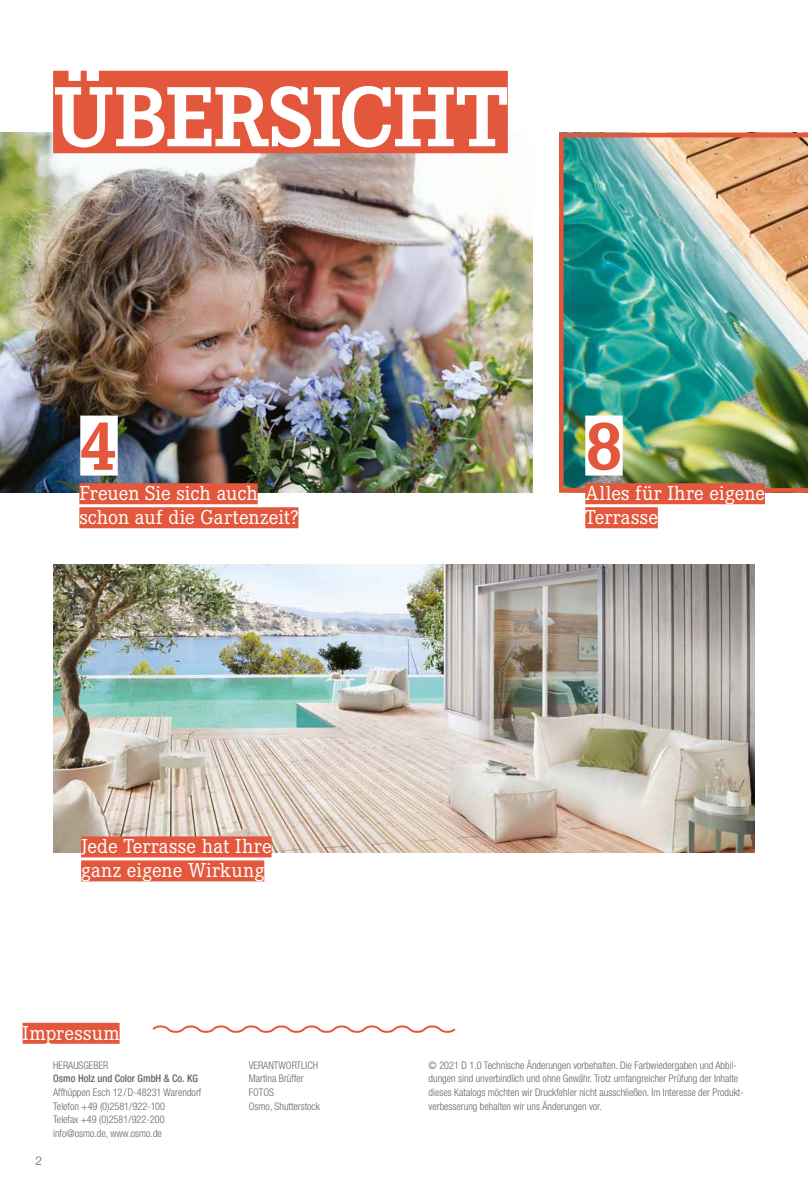
<style>
.page{position:relative;width:808px;height:1191px;background:#fff}
.page>*{position:absolute;margin:0;border:0;box-sizing:border-box;transform-origin:0 0}
.t1{font:700 88.5px "Corporate E";letter-spacing:-.01em;color:#fff}
.t2{font:700 72px "Corporate E";color:#e3583c}
.t3{font:21px/24px "Corporate E";letter-spacing:.01em;color:#fff}
.t4{font:300 12px "Helvetica Neue";color:#626463}
.t5{font:300 condensed 10.5px/13.5px "Helvetica Neue";color:#626463}
.t6{font:500 condensed 10.5px "Helvetica Neue";color:#626463}
</style>
<div class="page">
<img style="left:0;top:133px;width:533px;height:359px">
<img style="left:53px;top:565px;width:702px;height:287px">
<svg style="left:152px;top:1025px;width:304px;height:8px"></svg>
<img style="left:559px;top:133px;width:249px;height:359px">
<div style="left:53px;top:71px;width:455px;height:82px;background:#e3583c"></div>
<div style="left:81px;top:836px;width:190px;height:21px;background:#e3583c"></div>
<div style="left:81px;top:860px;width:183px;height:21px;background:#e3583c"></div>
<div style="left:23px;top:1022px;width:97px;height:21px;background:#e3583c"></div>
<div style="left:585px;top:483px;width:180px;height:21px;background:#e3583c"></div>
<div style="left:585px;top:507px;width:73px;height:21px;background:#e3583c"></div>
<div style="left:585px;top:415px;width:38px;height:60px;background:#fff"></div>
<div style="left:79px;top:483px;width:179px;height:21px;background:#e3583c"></div>
<div style="left:79px;top:507px;width:219px;height:21px;background:#e3583c"></div>
<div style="left:80px;top:415px;width:38px;height:60px;background:#fff"></div>
<h1 class="t1" style="left:53px;top:67px;width:456px">ÜBERSICHT</h1>
<h2 class="t2" style="left:80px;top:405px;width:39px">4</h2>
<h3 class="t3" style="left:79px;top:482px;width:221px">Freuen Sie sich auch schon auf die Gartenzeit?</h3>
<h2 class="t2" style="left:585px;top:405px;width:39px">8</h2>
<h3 class="t3" style="left:585px;top:482px;width:181px">Alles für Ihre eigene<br>Terrasse</h3>
<h3 class="t3" style="left:81px;top:835px;width:192px">Jede Terrasse hat Ihre ganz eigene Wirkung</h3>
<h3 class="t3" style="left:23px;top:1021px;width:99px">Impressum</h3>
<p class="t4" style="left:35px;top:1153px;width:8px">2</p>
<p class="t5" style="left:53px;top:1058px;width:57px">HERAUSGEBER</p>
<p class="t6" style="left:53px;top:1072px;width:146px">Osmo Holz und Color GmbH &amp; Co. KG</p>
<p class="t5" style="left:53px;top:1085px;width:150px">Affhüppen Esch 12 /D-48231 Warendorf<br>Telefon +49 (0)2581/922-100<br>Telefax +49 (0)2581/922-200 info@osmo.de, www.osmo.de</p>
<p class="t5" style="left:249px;top:1058px;width:73px">VERANTWORTLICH<br>Martina Brüffer<br>FOTOS<br>Osmo, Shutterstock</p>
<p class="t5" style="left:429px;top:1058px;width:317px">© 2021 D 1.0 Technische Änderungen vorbehalten. Die Farbwiedergaben und Abbil&shy;dungen sind unverbindlich und ohne Gewähr. Trotz umfangreicher Prüfung der Inhalte dieses Katalogs möchten wir Druckfehler nicht ausschließen. Im Interesse der Produkt&shy;verbesserung behalten wir uns Änderungen vor.</p>
</div>
